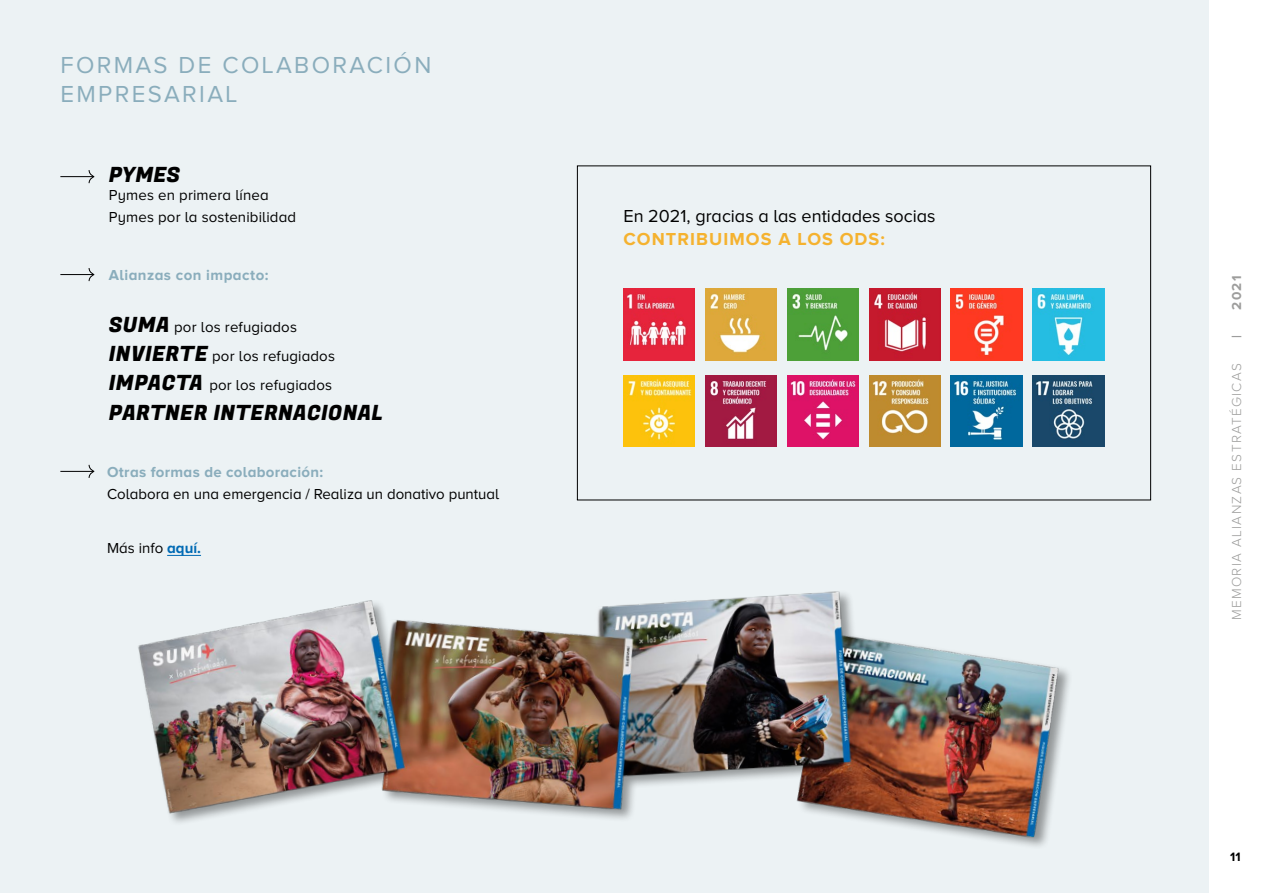
<style>
.page{position:relative;width:1263px;height:893px;background:#fff}
.page>*{position:absolute;margin:0;border:0;box-sizing:border-box;transform-origin:0 0}
.t1{font:24px/28.8px "Proxima Nova A";letter-spacing:.1em;color:#8aadbc}
.t2{font:21px "Fugaz One";letter-spacing:.02em;color:#000}
.t3{font:18px "Proxima Nova A";color:#000}
.t4{font:700 18px "Proxima Nova A";letter-spacing:.06em;color:#f5b22f}
.t5{font:15px/29.4px "Proxima Nova A";letter-spacing:.01em;color:#000}
.t6{font:700 15px "Proxima Nova A";letter-spacing:.02em;color:#8aadbc}
.t7{font:300 13.5px "Proxima Nova A";letter-spacing:.1em;color:#9d9d9c}
.t8{font:700 13.5px "Proxima Nova A";color:#9d9d9c}
.t9{font:700 12.6px "Proxima Nova";color:#000}
.s1{font-family:"Fugaz One";font-size:21px}
.s2{font-weight:700;color:#006ab4}
</style>
<div class="page">
<div style="left:0;top:0;width:1209px;height:893px;background:#ecf2f4"></div>
<img style="left:138px;top:554px;width:931px;height:293px">
<svg style="left:89px;top:170px;width:5px;height:14px"></svg>
<hr style="left:60px;top:176px;width:34px;height:1px;background:#000">
<svg style="left:89px;top:268px;width:5px;height:14px"></svg>
<hr style="left:60px;top:274px;width:34px;height:1px;background:#000">
<svg style="left:89px;top:464px;width:5px;height:14px"></svg>
<hr style="left:60px;top:471px;width:34px;height:1px;background:#000">
<svg style="left:576px;top:165px;width:575px;height:336px"></svg>
<img style="left:623px;top:289px;width:72px;height:71px">
<img style="left:623px;top:375px;width:72px;height:71px">
<img style="left:705px;top:289px;width:72px;height:71px">
<img style="left:705px;top:375px;width:72px;height:71px">
<img style="left:787px;top:289px;width:71px;height:71px">
<img style="left:787px;top:375px;width:71px;height:71px">
<img style="left:869px;top:289px;width:71px;height:71px">
<img style="left:869px;top:375px;width:71px;height:71px">
<img style="left:951px;top:289px;width:71px;height:71px">
<img style="left:951px;top:375px;width:71px;height:71px">
<img style="left:1033px;top:289px;width:71px;height:71px">
<img style="left:1033px;top:375px;width:71px;height:71px">
<h1 class="t1" style="left:60px;top:50px;width:372px">FORMAS DE COLABORACIÓN<br>EMPRESARIAL</h1>
<h2 class="t2" style="left:109px;top:160px;width:73px">PYMES</h2>
<p class="t5" style="left:109px;top:184px;width:189px;line-height:22.2px">Pymes en primera línea<br>Pymes por la sostenibilidad</p>
<p class="t6" style="left:109px;top:266px;width:161px">Alianzas con impacto:</p>
<p class="t5" style="left:109px;top:312px;width:228px"><span class="s1">SUMA</span> por los refugiados<br><span class="s1">INVIERTE</span> por los refugiados<br><span class="s1">IMPACTA</span> por los refugiados</p>
<h2 class="t2" style="left:109px;top:398px;width:276px">PARTNER INTERNACIONAL</h2>
<p class="t6" style="left:107px;top:463px;width:217px">Otras formas de colaboración:</p>
<p class="t5" style="left:107px;top:479px;width:394px">Colabora en una emergencia / Realiza un donativo puntual</p>
<p class="t5" style="left:107px;top:533px;width:95px">Más info <span class="s2">aquí.</span></p>
<p class="t3" style="left:623px;top:206px;width:314px">En 2021, gracias a las entidades socias</p>
<p class="t4" style="left:623px;top:229px;width:263px">CONTRIBUIMOS A LOS ODS:</p>
<p class="t8" style="left:1229px;top:310px;width:36px;rotate:-90deg">2021</p>
<p class="t8" style="left:1229px;top:338px;width:4px;rotate:-90deg">|</p>
<p class="t7" style="left:1229px;top:620px;width:258px;rotate:-90deg">MEMORIA ALIANZAS ESTRATÉGICAS</p>
<p class="t9" style="left:1230px;top:850px;width:12px">11</p>
</div>
